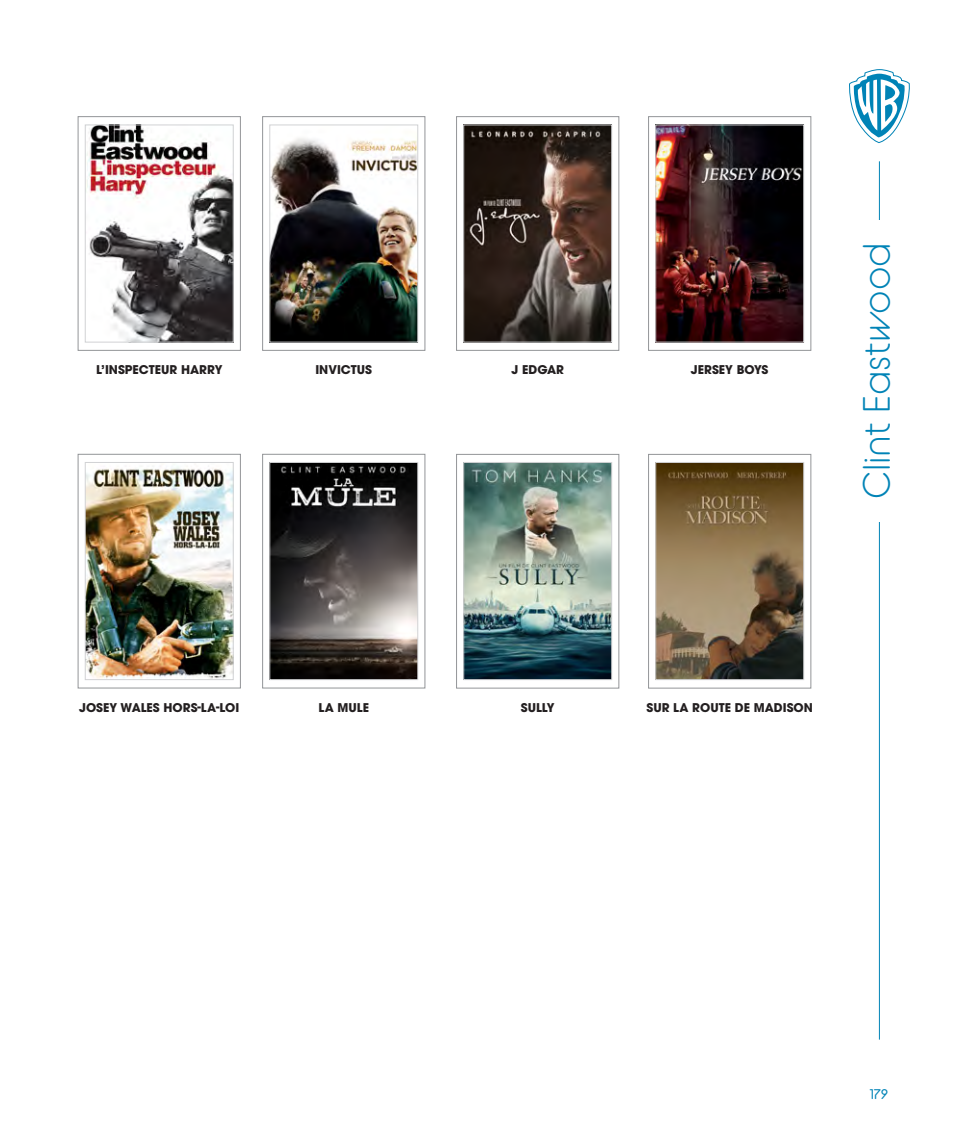
<style>
.page{position:relative;width:964px;height:1134px;background:#fff}
.page>*{position:absolute;margin:0;border:0;box-sizing:border-box;transform-origin:0 0}
.t1{font:38px "BC Alphapipe L";color:#0083b6}
.t2{font:14px "BC Alphapipe RB";color:#0083b6}
.t3{font:700 12px "ITC Avant Garde Pro";color:#231f20}
</style>
<div class="page">
<hr style="left:879px;top:161px;width:1px;height:878px;background:#0083b6">
<svg style="left:849px;top:69px;width:61px;height:74px"></svg>
<div style="left:78px;top:454px;width:163px;height:234px;background:#fff;border:1px solid #939598"></div>
<img style="left:87px;top:466px;width:144px;height:212px">
<div style="left:85px;top:462px;width:148px;height:218px;border:1px solid #d1d2d4"></div>
<div style="left:262px;top:454px;width:163px;height:234px;background:#fff;border:1px solid #939598"></div>
<img style="left:271px;top:464px;width:145px;height:214px">
<div style="left:269px;top:462px;width:149px;height:218px;border:1px solid #d1d2d4"></div>
<div style="left:456px;top:454px;width:163px;height:235px;background:#fff;border:1px solid #939598"></div>
<img style="left:465px;top:464px;width:145px;height:214px">
<div style="left:463px;top:462px;width:149px;height:218px;border:1px solid #d1d2d4"></div>
<div style="left:648px;top:454px;width:163px;height:235px;background:#fff;border:1px solid #939598"></div>
<img style="left:657px;top:464px;width:145px;height:214px">
<div style="left:655px;top:462px;width:149px;height:218px;border:1px solid #d1d2d4"></div>
<div style="left:78px;top:116px;width:163px;height:235px;background:#fff;border:1px solid #939598"></div>
<img style="left:87px;top:127px;width:144px;height:213px">
<div style="left:85px;top:125px;width:148px;height:217px;border:1px solid #d1d2d4"></div>
<div style="left:262px;top:116px;width:163px;height:235px;background:#fff;border:1px solid #939598"></div>
<img style="left:271px;top:138px;width:145px;height:202px">
<div style="left:269px;top:125px;width:149px;height:217px;border:1px solid #d1d2d4"></div>
<div style="left:456px;top:116px;width:163px;height:235px;background:#fff;border:1px solid #939598"></div>
<img style="left:465px;top:127px;width:145px;height:213px">
<div style="left:463px;top:125px;width:149px;height:217px;border:1px solid #d1d2d4"></div>
<div style="left:648px;top:116px;width:163px;height:235px;background:#fff;border:1px solid #939598"></div>
<img style="left:657px;top:127px;width:145px;height:213px">
<div style="left:655px;top:125px;width:149px;height:217px;border:1px solid #d1d2d4"></div>
<div style="left:836px;top:220px;width:76px;height:302px;background:#fff"></div>
<p class="t3" style="left:96px;top:361px;width:128px">L’INSPECTEUR HARRY</p>
<p class="t3" style="left:315px;top:361px;width:58px">INVICTUS</p>
<p class="t3" style="left:511px;top:361px;width:54px">J EDGAR</p>
<p class="t3" style="left:691px;top:361px;width:79px">JERSEY BOYS</p>
<p class="t1" style="left:853px;top:499px;width:259px;rotate:-90deg">Clint Eastwood</p>
<p class="t3" style="left:79px;top:699px;width:162px">JOSEY WALES HORS-LA-LOI</p>
<p class="t3" style="left:318px;top:699px;width:52px">LA MULE</p>
<p class="t3" style="left:521px;top:699px;width:35px">SULLY</p>
<p class="t3" style="left:646px;top:699px;width:168px">SUR LA ROUTE DE MADISON</p>
<p class="t2" style="left:870px;top:1085px;width:20px">179</p>
</div>
